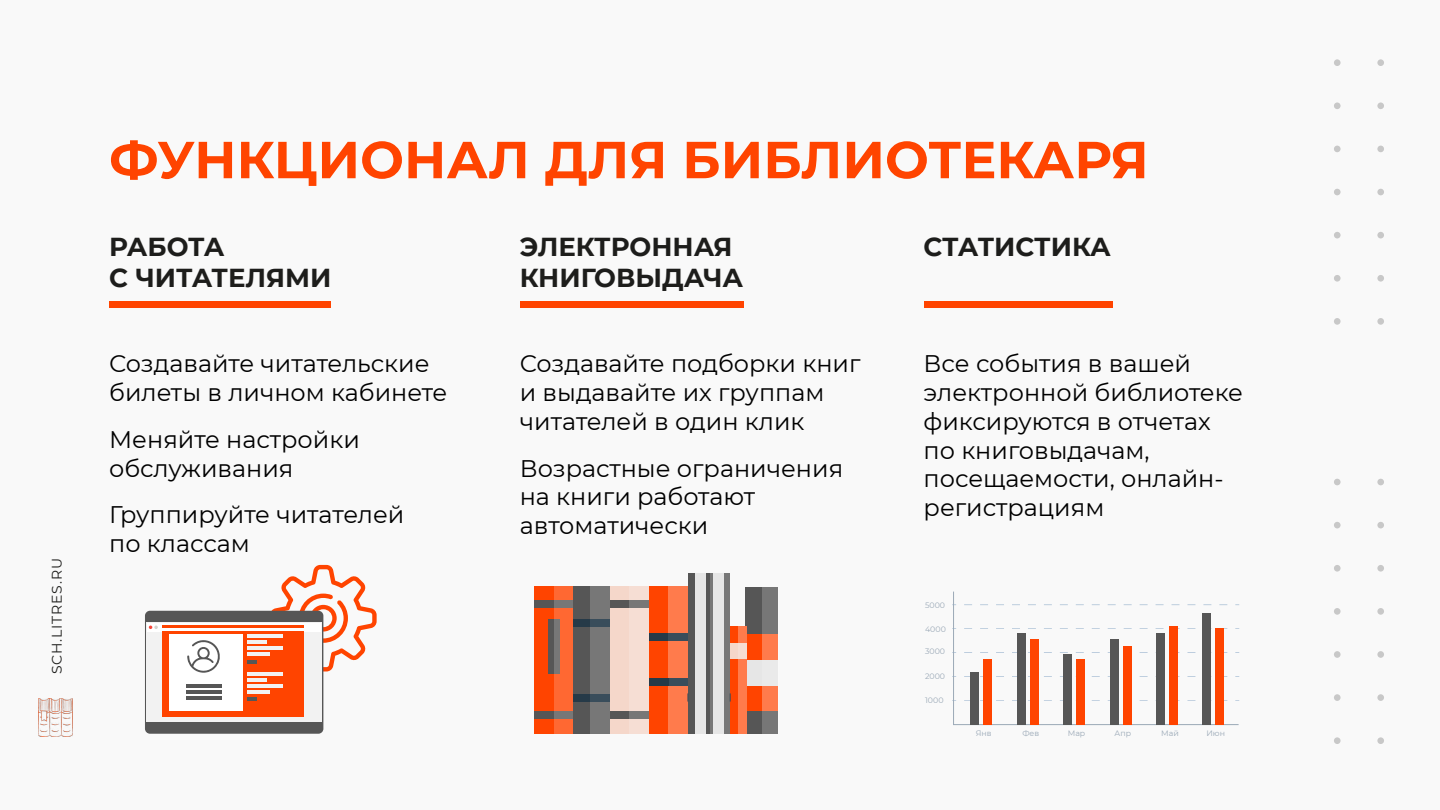
<style>
.page{position:relative;width:1440px;height:810px;background:#f9f9f9}
.page>*{position:absolute;margin:0;border:0;box-sizing:border-box;transform-origin:0 0}
.t1{font:700 51.97px "Montserrat";color:#f40}
.t2{font:700 25.95px/31.1px "Montserrat";color:#1d1d1b}
.t3{font:24px/28.8px "Montserrat";color:#000}
.t4{font:14.02px "Montserrat";letter-spacing:.06em;color:#1d1d1b}
.t5{font:7.88px "Montserrat";color:#9ba9b7}
</style>
<div class="page">
<div style="left:109px;top:301px;width:222px;height:6px;background:#f40"></div>
<div style="left:520px;top:301px;width:223px;height:6px;background:#f40"></div>
<div style="left:924px;top:301px;width:189px;height:6px;background:#f40"></div>
<div style="left:1334px;top:59px;width:7px;height:7px;background:#c8c8c8;border-radius:50%"></div>
<div style="left:1377px;top:59px;width:7px;height:7px;background:#c8c8c8;border-radius:50%"></div>
<div style="left:1334px;top:102px;width:7px;height:7px;background:#c8c8c8;border-radius:50%"></div>
<div style="left:1377px;top:102px;width:7px;height:7px;background:#c8c8c8;border-radius:50%"></div>
<div style="left:1334px;top:146px;width:7px;height:6px;background:#c8c8c8;border-radius:50%"></div>
<div style="left:1377px;top:146px;width:7px;height:6px;background:#c8c8c8;border-radius:50%"></div>
<div style="left:1334px;top:189px;width:7px;height:6px;background:#c8c8c8;border-radius:50%"></div>
<div style="left:1377px;top:189px;width:7px;height:6px;background:#c8c8c8;border-radius:50%"></div>
<div style="left:1334px;top:232px;width:7px;height:6px;background:#c8c8c8;border-radius:50%"></div>
<div style="left:1377px;top:232px;width:7px;height:6px;background:#c8c8c8;border-radius:50%"></div>
<div style="left:1334px;top:275px;width:7px;height:7px;background:#c8c8c8;border-radius:50%"></div>
<div style="left:1377px;top:275px;width:7px;height:7px;background:#c8c8c8;border-radius:50%"></div>
<div style="left:1334px;top:318px;width:7px;height:7px;background:#c8c8c8;border-radius:50%"></div>
<div style="left:1377px;top:318px;width:7px;height:7px;background:#c8c8c8;border-radius:50%"></div>
<div style="left:1334px;top:479px;width:7px;height:6px;background:#c8c8c8;border-radius:50%"></div>
<div style="left:1377px;top:479px;width:7px;height:6px;background:#c8c8c8;border-radius:50%"></div>
<div style="left:1334px;top:522px;width:7px;height:6px;background:#c8c8c8;border-radius:50%"></div>
<div style="left:1377px;top:522px;width:7px;height:6px;background:#c8c8c8;border-radius:50%"></div>
<div style="left:1334px;top:565px;width:7px;height:7px;background:#c8c8c8;border-radius:50%"></div>
<div style="left:1377px;top:565px;width:7px;height:7px;background:#c8c8c8;border-radius:50%"></div>
<div style="left:1334px;top:608px;width:7px;height:7px;background:#c8c8c8;border-radius:50%"></div>
<div style="left:1377px;top:608px;width:7px;height:7px;background:#c8c8c8;border-radius:50%"></div>
<div style="left:1334px;top:651px;width:7px;height:7px;background:#c8c8c8;border-radius:50%"></div>
<div style="left:1377px;top:651px;width:7px;height:7px;background:#c8c8c8;border-radius:50%"></div>
<div style="left:1334px;top:694px;width:7px;height:7px;background:#c8c8c8;border-radius:50%"></div>
<div style="left:1377px;top:694px;width:7px;height:7px;background:#c8c8c8;border-radius:50%"></div>
<div style="left:1334px;top:737px;width:7px;height:7px;background:#c8c8c8;border-radius:50%"></div>
<div style="left:1377px;top:737px;width:7px;height:7px;background:#c8c8c8;border-radius:50%"></div>
<svg style="left:270px;top:565px;width:107px;height:106px"></svg>
<div style="left:145px;top:611px;width:178px;height:123px;background:#565656;border-radius:5px"></div>
<div style="left:146px;top:623px;width:176px;height:99px;background:#f2f2f2"></div>
<svg style="left:147px;top:624px;width:174px;height:8px"></svg>
<div style="left:163px;top:631px;width:141px;height:86px;background:#f40"></div>
<div style="left:169px;top:635px;width:73px;height:76px;background:#fff"></div>
<hr style="left:248px;top:635px;width:35px;height:3px;background:#f2f2f2">
<hr style="left:248px;top:641px;width:19px;height:3px;background:#f2f2f2">
<hr style="left:248px;top:647px;width:35px;height:3px;background:#f2f2f2">
<hr style="left:248px;top:653px;width:22px;height:3px;background:#f2f2f2">
<svg style="left:248px;top:660px;width:9px;height:3px"></svg>
<hr style="left:248px;top:672px;width:35px;height:4px;background:#f2f2f2">
<hr style="left:248px;top:678px;width:19px;height:3px;background:#f2f2f2">
<hr style="left:248px;top:684px;width:35px;height:3px;background:#f2f2f2">
<hr style="left:248px;top:690px;width:22px;height:3px;background:#f2f2f2">
<svg style="left:248px;top:697px;width:9px;height:4px"></svg>
<hr style="left:163px;top:626px;width:141px;height:2px;background:#f40">
<svg style="left:149px;top:626px;width:9px;height:3px"></svg>
<svg style="left:187px;top:640px;width:33px;height:33px"></svg>
<hr style="left:186px;top:685px;width:35px;height:3px;background:#565656">
<hr style="left:186px;top:691px;width:35px;height:3px;background:#565656">
<hr style="left:186px;top:697px;width:35px;height:3px;background:#565656">
<svg style="left:952px;top:591px;width:287px;height:134px"></svg>
<div style="left:1216px;top:628px;width:8px;height:97px;background:#f40"></div>
<div style="left:1203px;top:613px;width:8px;height:112px;background:#565656"></div>
<div style="left:1169px;top:626px;width:9px;height:99px;background:#f40"></div>
<div style="left:1156px;top:633px;width:9px;height:92px;background:#565656"></div>
<div style="left:1123px;top:646px;width:8px;height:79px;background:#f40"></div>
<div style="left:1110px;top:639px;width:8px;height:86px;background:#565656"></div>
<div style="left:1076px;top:659px;width:9px;height:66px;background:#f40"></div>
<div style="left:1063px;top:654px;width:9px;height:71px;background:#565656"></div>
<div style="left:1030px;top:639px;width:9px;height:86px;background:#f40"></div>
<div style="left:1017px;top:633px;width:9px;height:92px;background:#565656"></div>
<div style="left:984px;top:659px;width:8px;height:66px;background:#f40"></div>
<div style="left:971px;top:672px;width:8px;height:53px;background:#565656"></div>
<div style="left:746px;top:587px;width:32px;height:147px;background:#565656"></div>
<div style="left:762px;top:587px;width:16px;height:147px;background:#777"></div>
<div style="left:746px;top:685px;width:32px;height:26px;background:#f40"></div>
<div style="left:762px;top:685px;width:16px;height:26px;background:#ff7b4c"></div>
<div style="left:746px;top:660px;width:32px;height:25px;background:#e6e6e6"></div>
<div style="left:762px;top:660px;width:16px;height:25px;background:#eaeaea"></div>
<div style="left:746px;top:634px;width:32px;height:26px;background:#f40"></div>
<div style="left:762px;top:634px;width:16px;height:26px;background:#ff7b4c"></div>
<div style="left:572px;top:586px;width:39px;height:148px;background:#565656"></div>
<div style="left:591px;top:586px;width:20px;height:148px;background:#777"></div>
<div style="left:572px;top:694px;width:19px;height:8px;background:#263a48"></div>
<div style="left:591px;top:694px;width:20px;height:8px;background:#394d5b"></div>
<div style="left:572px;top:619px;width:19px;height:7px;background:#263a48"></div>
<div style="left:591px;top:619px;width:20px;height:7px;background:#394d5b"></div>
<div style="left:610px;top:586px;width:39px;height:148px;background:#f5d7ca"></div>
<div style="left:629px;top:586px;width:20px;height:148px;background:#f6ded4"></div>
<div style="left:610px;top:712px;width:39px;height:7px;background:#565656"></div>
<div style="left:629px;top:712px;width:20px;height:7px;background:#777"></div>
<div style="left:610px;top:601px;width:39px;height:7px;background:#565656"></div>
<div style="left:629px;top:601px;width:20px;height:7px;background:#777"></div>
<div style="left:649px;top:586px;width:39px;height:148px;background:#f40"></div>
<div style="left:669px;top:586px;width:19px;height:148px;background:#ff7b4c"></div>
<div style="left:669px;top:678px;width:19px;height:8px;background:#394d5b"></div>
<div style="left:649px;top:678px;width:20px;height:8px;background:#263a48"></div>
<div style="left:649px;top:634px;width:20px;height:7px;background:#263a48"></div>
<div style="left:669px;top:634px;width:19px;height:7px;background:#394d5b"></div>
<div style="left:730px;top:626px;width:17px;height:108px;background:#f40"></div>
<div style="left:738px;top:626px;width:9px;height:108px;background:#ff7b4c"></div>
<div style="left:730px;top:644px;width:17px;height:15px;background:#f5d7ca"></div>
<div style="left:738px;top:644px;width:9px;height:15px;background:#f6ded4"></div>
<div style="left:688px;top:574px;width:22px;height:160px;background:#565656"></div>
<div style="left:710px;top:574px;width:20px;height:160px;background:#777"></div>
<div style="left:713px;top:573px;width:11px;height:161px;background:#e6e6e6"></div>
<div style="left:696px;top:573px;width:10px;height:161px;background:#e6e6e6"></div>
<div style="left:534px;top:586px;width:39px;height:148px;background:#f40"></div>
<div style="left:554px;top:586px;width:19px;height:148px;background:#ff6832"></div>
<div style="left:534px;top:712px;width:39px;height:7px;background:#565656"></div>
<div style="left:554px;top:712px;width:19px;height:7px;background:#777"></div>
<div style="left:534px;top:601px;width:39px;height:7px;background:#565656"></div>
<div style="left:554px;top:601px;width:19px;height:7px;background:#777"></div>
<div style="left:548px;top:619px;width:11px;height:54px;background:#565656"></div>
<div style="left:554px;top:619px;width:5px;height:54px;background:#777"></div>
<img style="left:38px;top:699px;width:35px;height:37px">
<p class="t4" style="left:47px;top:674px;width:118px;rotate:-90deg">SCH.LITRES.RU</p>
<h1 class="t1" style="left:109px;top:122px;width:1041px">ФУНКЦИОНАЛ ДЛЯ БИБЛИОТЕКАРЯ</h1>
<p class="t2" style="left:109px;top:230px;width:224px">РАБОТА<br>С ЧИТАТЕЛЯМИ</p>
<p class="t3" style="left:109px;top:348px;width:340px">Создавайте читательские билеты в личном кабинете</p>
<p class="t3" style="left:109px;top:424px;width:252px">Меняйте настройки обслуживания</p>
<p class="t3" style="left:109px;top:500px;width:297px">Группируйте читателей по классам</p>
<p class="t2" style="left:520px;top:230px;width:225px">ЭЛЕКТРОННАЯ<br>КНИГОВЫДАЧА</p>
<p class="t3" style="left:520px;top:348px;width:342px">Создавайте подборки книг и выдавайте их группам читателей в один клик</p>
<p class="t3" style="left:520px;top:453px;width:325px">Возрастные ограничения на книги работают автоматически</p>
<p class="t2" style="left:924px;top:230px;width:189px">СТАТИСТИКА</p>
<p class="t3" style="left:924px;top:348px;width:321px">Все события в вашей электронной библиотеке фиксируются в отчетах по книговыдачам, посещаемости, онлайн&shy;регистрациям</p>
<p class="t5" style="left:925px;top:600px;width:22px">5000</p>
<p class="t5" style="left:925px;top:624px;width:22px">4000</p>
<p class="t5" style="left:925px;top:646px;width:22px">3000</p>
<p class="t5" style="left:925px;top:670px;width:22px">2000</p>
<p class="t5" style="left:925px;top:695px;width:20px">1000</p>
<p class="t5" style="left:976px;top:728px;width:17px">Янв</p>
<p class="t5" style="left:1022px;top:728px;width:18px">Фев</p>
<p class="t5" style="left:1068px;top:728px;width:19px">Мар</p>
<p class="t5" style="left:1115px;top:728px;width:18px">Апр</p>
<p class="t5" style="left:1161px;top:728px;width:19px">Май</p>
<p class="t5" style="left:1206px;top:728px;width:20px">Июн</p>
</div>
